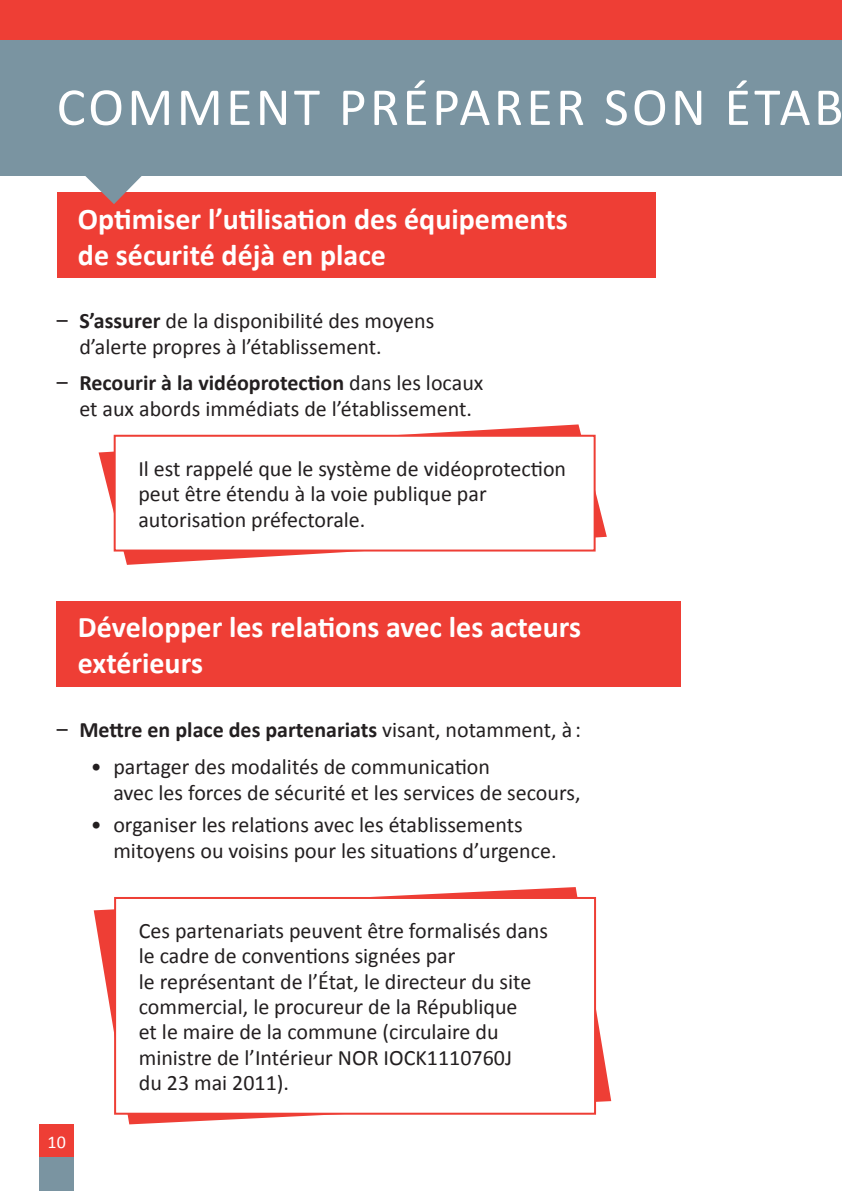
<style>
.page{position:relative;width:842px;height:1191px;background:#fff}
.page>*{position:absolute;margin:0;border:0;box-sizing:border-box;transform-origin:0 0}
.t1{font:54px "Calibri";letter-spacing:.06em;color:#fff}
.t2{font:700 30px/36px "Calibri";color:#fff}
.t3{font:22px/25.4px "Calibri";color:#231f20}
.t4{font:700 22px "Calibri";color:#231f20}
.t5{font:18px "Calibri";color:#fff}
.s1{font-weight:700}
.s2{font-weight:400}
</style>
<div class="page">
<div style="left:40px;top:1124px;width:34px;height:33px;background:#ee3e35"></div>
<div style="left:40px;top:1157px;width:34px;height:34px;background:#7a94a1"></div>
<div style="left:0;top:0;width:842px;height:176px;background:#7a94a1"></div>
<div style="left:0;top:0;width:842px;height:40px;background:#ee3e35"></div>
<div style="left:57px;top:193px;width:598px;height:85px;background:#ee3e35"></div>
<div style="left:57px;top:601px;width:624px;height:85px;background:#ee3e35"></div>
<svg style="left:79px;top:176px;width:68px;height:28px"></svg>
<svg style="left:99px;top:424px;width:508px;height:141px"></svg>
<svg style="left:94px;top:887px;width:517px;height:237px"></svg>
<div style="left:115px;top:436px;width:480px;height:114px;background:#fff"></div>
<div style="left:114px;top:435px;width:482px;height:116px;border:2px solid #ee3e35"></div>
<div style="left:115px;top:898px;width:480px;height:215px;background:#fff"></div>
<div style="left:114px;top:897px;width:482px;height:217px;border:2px solid #ee3e35"></div>
<h1 class="t1" style="left:57px;top:73px;width:788px">COMMENT PRÉPARER SON ÉTAB</h1>
<h2 class="t2" style="left:78px;top:199px;width:491px">Optimiser l’utilisation des équipements de sécurité déjà en place</h2>
<p class="t3" style="left:79px;top:307px;width:356px;text-indent:-23px">͵͵ <span class="s1">S’assurer</span> de la disponibilité des moyens d’alerte propres à l’établissement.</p>
<p class="t3" style="left:57px;top:369px;width:428px;text-align:center">͵͵ <span class="s1">Recourir à la vidéoprotection</span> dans les locaux et aux abords immédiats de l’établissement.</p>
<p class="t3" style="left:138px;top:455px;width:429px">Il est rappelé que le système de vidéoprotection peut être étendu à la voie publique par autorisation préfectorale.</p>
<h2 class="t2" style="left:78px;top:608px;width:505px">Développer les relations avec les acteurs extérieurs</h2>
<p class="t4" style="left:57px;top:716px;width:526px"><span class="s2">͵</span>͵ Mettre en place des partenariats <span class="s2">visant, notamment, à :</span></p>
<p class="t3" style="left:113px;top:752px;width:469px;line-height:26px;text-indent:-23px">• partager des modalités de communication<br>avec les forces de sécurité et les services de secours,</p>
<p class="t3" style="left:113px;top:810px;width:445px;line-height:26px;text-indent:-23px">• organiser les relations avec les établissements mitoyens ou voisins pour les situations d’urgence.</p>
<p class="t5" style="left:48px;top:1130px;width:20px">10</p>
<p class="t3" style="left:139px;top:917px;width:411px">Ces partenariats peuvent être formalisés dans le cadre de conventions signées par<br>le représentant de l’État, le directeur du site commercial, le procureur de la République<br>et le maire de la commune (circulaire du ministre de l’Intérieur NOR IOCK1110760J<br>du 23 mai 2011).</p>
</div>
